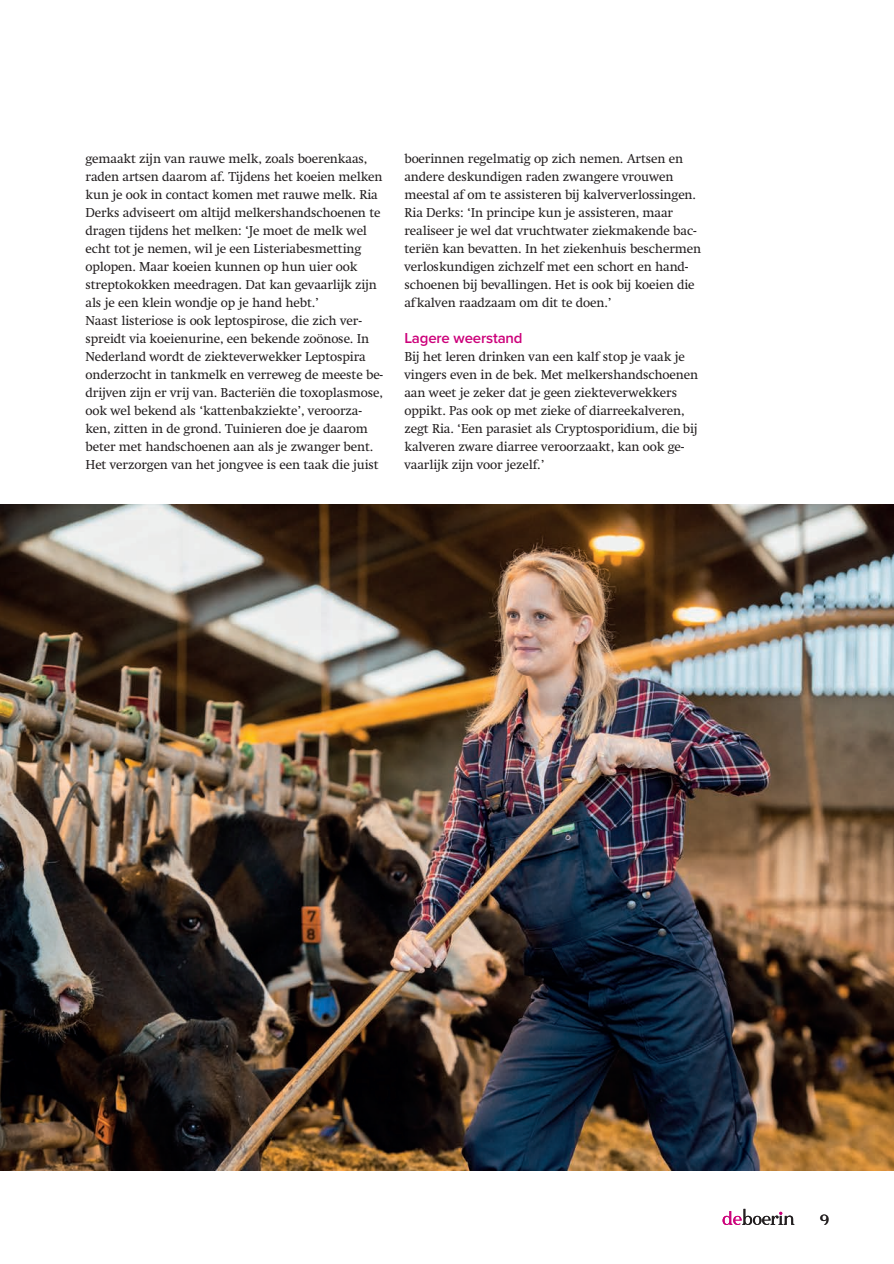
<style>
.page{position:relative;width:894px;height:1264px;background:#fff}
.page>*{position:absolute;margin:0;border:0;box-sizing:border-box;transform-origin:0 0}
.t1{font:600 15px "Proxima Nova";letter-spacing:-.01em;color:#cc017a}
.t2{font:13.65px "Cipher";color:#231f20;scale:1.1 1}
.t3{font:13.2px/18px "Swift LT Pro";letter-spacing:-.01em;color:#231f20}
</style>
<div class="page">
<svg style="left:722px;top:1209px;width:72px;height:16px"></svg>
<img style="left:0;top:505px;width:894px;height:666px">
<p class="t3" style="left:85px;top:149px;width:299px">gemaakt zĳn van rauwe melk, zoals boerenkaas, raden artsen daarom af. Tĳdens het koeien melken kun je ook in contact komen met rauwe melk. Ria Derks adviseert om altĳd melkershandschoenen te dragen tĳdens het melken: ‘Je moet de melk wel echt tot je nemen, wil je een Listeriabesmetting oplopen. Maar koeien kunnen op hun uier ook streptokokken meedragen. Dat kan gevaarlĳk zĳn als je een klein wondje op je hand hebt.’<br>Naast listeriose is ook leptospirose, die zich ver&shy;spreidt via koeienurine, een bekende zoönose. In Nederland wordt de ziekteverwekker Leptospira onderzocht in tankmelk en verreweg de meeste be&shy;drĳven zĳn er vrĳ van. Bacteriën die toxoplasmose, ook wel bekend als ‘kattenbakziekte’, veroorza&shy;ken, zitten in de grond. Tuinieren doe je daarom beter met handschoenen aan als je zwanger bent.<br>Het verzorgen van het jongvee is een taak die juist</p>
<p class="t3" style="left:404px;top:149px;width:298px">boerinnen regelmatig op zich nemen. Artsen en andere deskundigen raden zwangere vrouwen meestal af om te assisteren bĳ kalververlossingen.<br>Ria Derks: ‘In principe kun je assisteren, maar realiseer je wel dat vruchtwater ziekmakende bac&shy;teriën kan bevatten. In het ziekenhuis beschermen verloskundigen zichzelf met een schort en hand&shy;schoenen bĳ bevallingen. Het is ook bĳ koeien die afkalven raadzaam om dit te doen.’</p>
<p class="t1" style="left:404px;top:329px;width:120px">Lagere weerstand</p>
<p class="t3" style="left:404px;top:347px;width:295px">Bĳ het leren drinken van een kalf stop je vaak je vingers even in de bek. Met melkershandschoenen aan weet je zeker dat je geen ziekteverwekkers oppikt. Pas ook op met zieke of diarreekalveren, zegt Ria. ‘Een parasiet als Cryptosporidium, die bĳ kalveren zware diarree veroorzaakt, kan ook ge&shy;vaarlĳk zĳn voor jezelf.’</p>
<p class="t2" style="left:820px;top:1211px;width:10px">9</p>
</div>
